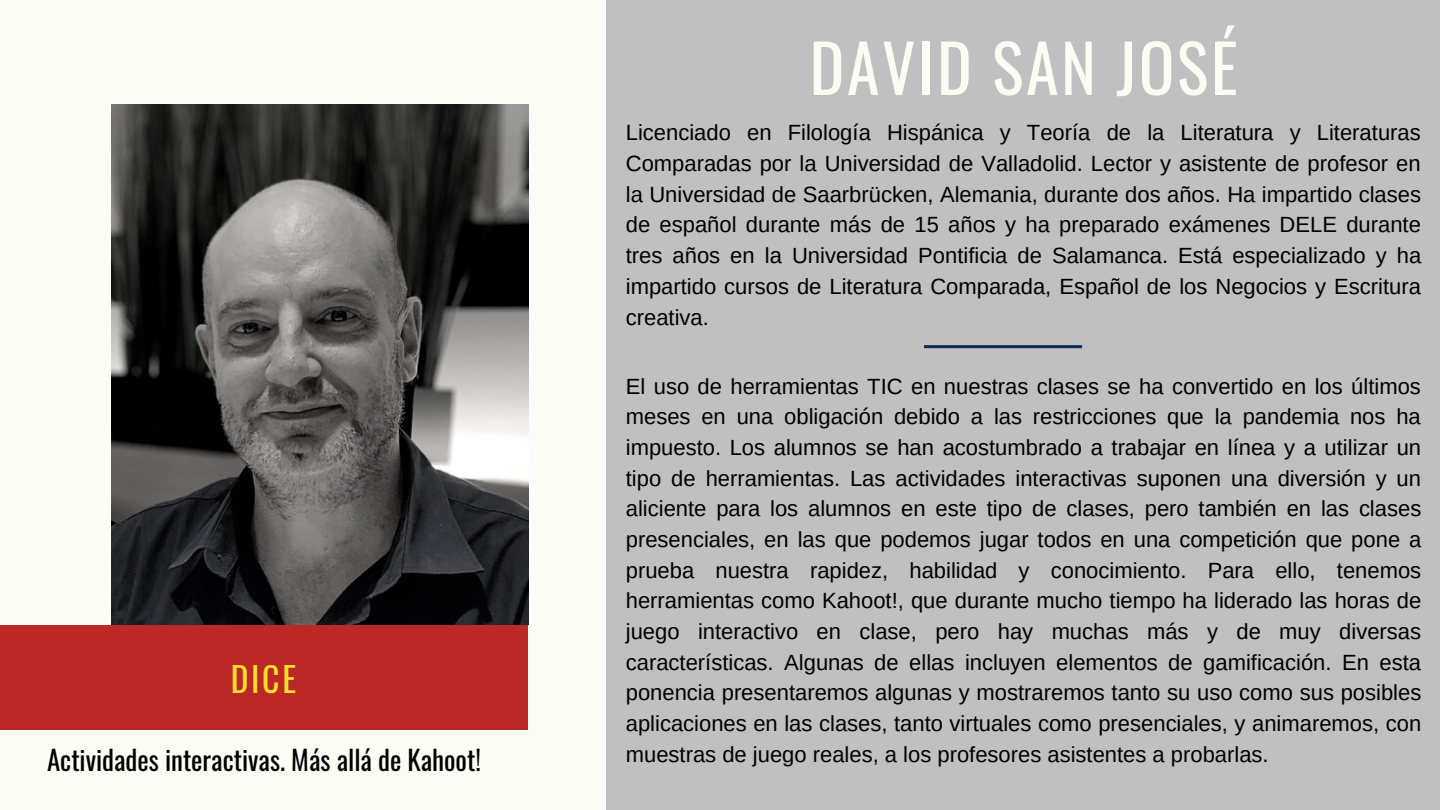
<style>
.page{position:relative;width:1440px;height:810px;background:#c1c0c1}
.page>*{position:absolute;margin:0;border:0;box-sizing:border-box;transform-origin:0 0}
.t1{font:66px "Oswald";letter-spacing:.04em;color:#fbfdf4}
.t2{font:33.8px "Oswald";color:#f8df2c}
.t3{font:26.9px "Oswald";color:#000}
.t4{font:22px/30.7px "Arimo";color:#000;text-align:justify}
</style>
<div class="page">
<div style="left:0;top:0;width:606px;height:810px;background:#fbfdf4"></div>
<div style="left:0;top:625px;width:528px;height:104px;background:#bc2826"></div>
<svg style="left:924px;top:345px;width:158px;height:3px"></svg>
<img style="left:111px;top:105px;width:417px;height:520px">
<p class="t2" style="left:231px;top:653px;width:67px">DICE</p>
<p class="t3" style="left:47px;top:739px;width:435px">Actividades interactivas. Más allá de Kahoot!</p>
<p class="t1" style="left:810px;top:16px;width:430px">DAVID SAN JOSÉ</p>
<p class="t4" style="left:626px;top:117px;width:797px">Licenciado en Filología Hispánica y Teoría de la Literatura y Literaturas Comparadas por la Universidad de Valladolid. Lector y asistente de profesor en la Universidad de Saarbrücken, Alemania, durante dos años. Ha impartido clases de español durante más de 15 años y ha preparado exámenes DELE durante tres años en la Universidad Pontificia de Salamanca. Está especializado y ha impartido cursos de Literatura Comparada, Español de los Negocios y Escritura creativa.</p>
<p class="t4" style="left:626px;top:371px;width:797px">El uso de herramientas TIC en nuestras clases se ha convertido en los últimos meses en una obligación debido a las restricciones que la pandemia nos ha impuesto. Los alumnos se han acostumbrado a trabajar en línea y a utilizar un tipo de herramientas. Las actividades interactivas suponen una diversión y un aliciente para los alumnos en este tipo de clases, pero también en las clases presenciales, en las que podemos jugar todos en una competición que pone a prueba nuestra rapidez, habilidad y conocimiento. Para ello, tenemos herramientas como Kahoot!, que durante mucho tiempo ha liderado las horas de juego interactivo en clase, pero hay muchas más y de muy diversas características. Algunas de ellas incluyen elementos de gamificación. En esta ponencia presentaremos algunas y mostraremos tanto su uso como sus posibles aplicaciones en las clases, tanto virtuales como presenciales, y animaremos, con muestras de juego reales, a los profesores asistentes a probarlas.</p>
</div>
